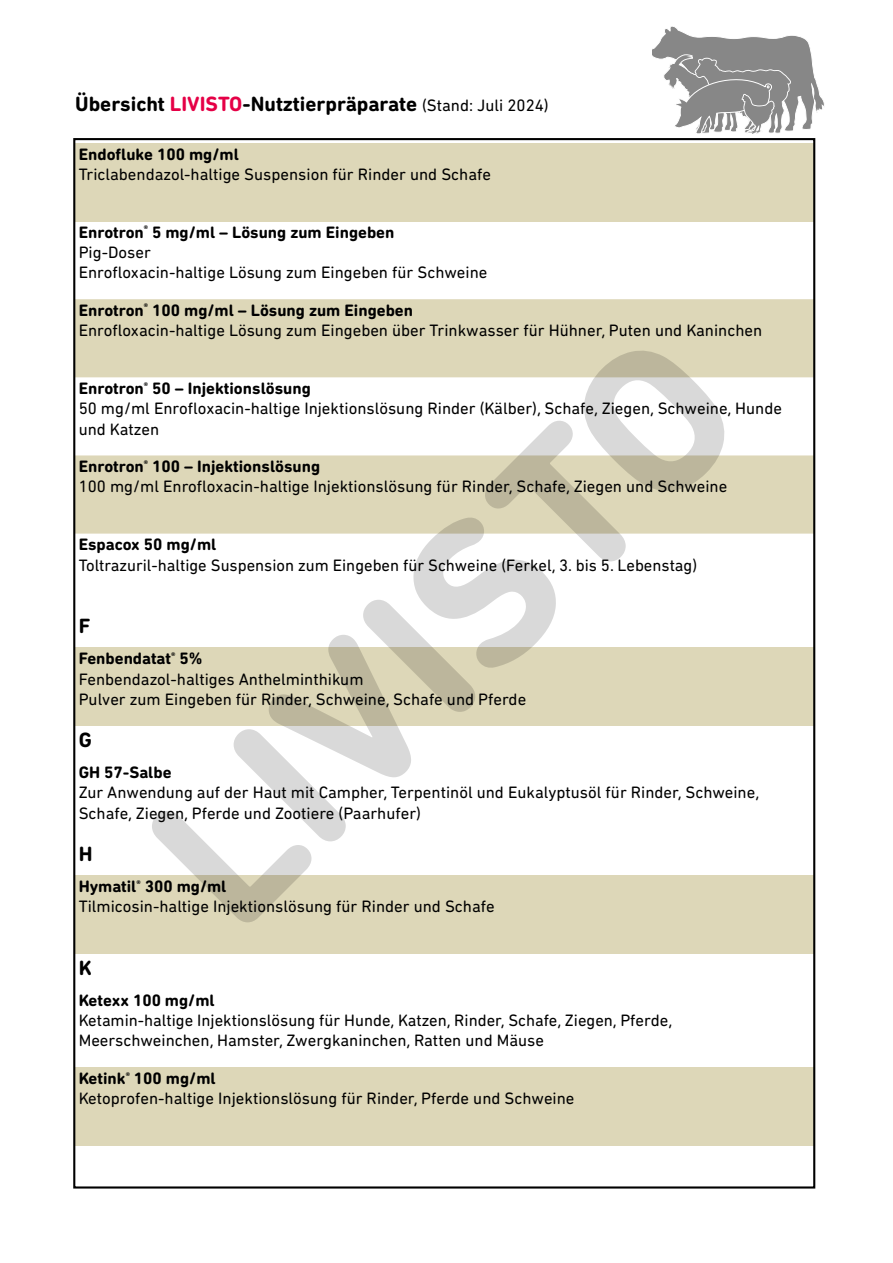
<style>
.page{position:relative;width:893px;height:1263px;background:#fff}
.page>*{position:absolute;margin:0;border:0;box-sizing:border-box;transform-origin:0 0}
.t1{font:700 210px "DIN Next Rounded LT Pro";color:#000}
.t2{font:700 21px "DIN Next Rounded LT Pro";color:#000}
.t3{font:16.8px/20.1px "DIN Next Rounded LT Pro";color:#000}
.t4{font:700 16.8px "DIN Next Rounded LT Pro";color:#000}
.s1{color:#e50046}
.s2{font-weight:400;font-size:16.8px}
.s3{font-weight:700}
</style>
<div class="page">
<svg style="left:652px;top:26px;width:172px;height:108px"></svg>
<div style="left:74px;top:143px;width:740px;height:78px;background:#ddd7b8"></div>
<svg style="left:76px;top:299px;width:736px;height:235px;fill:#ddd7b8"></svg>
<div style="left:74px;top:647px;width:740px;height:79px;background:#ddd7b8"></div>
<div style="left:74px;top:875px;width:740px;height:78px;background:#ddd7b8"></div>
<div style="left:74px;top:1067px;width:740px;height:78px;background:#ddd7b8"></div>
<p class="t2" style="left:75px;top:92px;width:475px">Übersicht <span class="s1">LIVISTO</span>-Nutztierpräparate <span class="s2">(Stand: Juli 2024)</span></p>
<p class="t4" style="left:79px;top:144px;width:162px">Endofluke 100 mg/ml</p>
<p class="t3" style="left:79px;top:164px;width:414px">Triclabendazol-haltige Suspension für Rinder und Schafe</p>
<p class="t3" style="left:79px;top:222px;width:410px"><span class="s3">Enrotron</span><sup>®</sup> <span class="s3">5 mg/ml – Lösung zum Eingeben<br></span>Pig-Doser<br>Enrofloxacin-haltige Lösung zum Eingeben für Schweine</p>
<p class="t3" style="left:79px;top:300px;width:685px"><span class="s3">Enrotron</span><sup>®</sup> <span class="s3">100 mg/ml – Lösung zum Eingeben<br></span>Enrofloxacin-haltige Lösung zum Eingeben über Trinkwasser für Hühner, Puten und Kaninchen</p>
<h1 class="t1" style="left:100px;top:800px;width:727px;rotate:-45deg">LIVISTO</h1>
<p class="t3" style="left:79px;top:378px;width:705px"><span class="s3">Enrotron</span><sup>®</sup> <span class="s3">50 – Injektionslösung<br></span>50 mg/ml Enrofloxacin-haltige Injektionslösung Rinder (Kälber), Schafe, Ziegen, Schweine, Hunde und Katzen</p>
<p class="t3" style="left:79px;top:456px;width:650px"><span class="s3">Enrotron</span><sup>®</sup> <span class="s3">100 – Injektionslösung<br></span>100 mg/ml Enrofloxacin-haltige Injektionslösung für Rinder, Schafe, Ziegen und Schweine</p>
<p class="t4" style="left:79px;top:535px;width:139px">Espacox 50 mg/ml</p>
<p class="t3" style="left:79px;top:555px;width:620px">Toltrazuril-haltige Suspension zum Eingeben für Schweine (Ferkel, 3. bis 5. Lebenstag)</p>
<p class="t2" style="left:79px;top:614px;width:13px">F</p>
<p class="t3" style="left:79px;top:648px;width:449px"><span class="s3">Fenbendatat</span><sup>®</sup> <span class="s3">5%<br></span>Fenbendazol-haltiges Anthelminthikum<br>Pulver zum Eingeben für Rinder, Schweine, Schafe und Pferde</p>
<p class="t2" style="left:79px;top:728px;width:15px">G</p>
<p class="t4" style="left:79px;top:763px;width:94px">GH 57-Salbe</p>
<p class="t3" style="left:79px;top:782px;width:682px">Zur Anwendung auf der Haut mit Campher, Terpentinöl und Eukalyptusöl für Rinder, Schweine,<br>Schafe, Ziegen, Pferde und Zootiere (Paarhufer)</p>
<p class="t2" style="left:79px;top:842px;width:15px">H</p>
<p class="t3" style="left:79px;top:876px;width:417px"><span class="s3">Hymatil</span><sup>®</sup> <span class="s3">300 mg/ml<br></span>Tilmicosin-haltige Injektionslösung für Rinder und Schafe</p>
<p class="t2" style="left:79px;top:956px;width:14px">K</p>
<p class="t4" style="left:79px;top:990px;width:138px">Ketexx 100 mg/ml</p>
<p class="t3" style="left:79px;top:1010px;width:595px">Ketamin-haltige Injektionslösung für Hunde, Katzen, Rinder, Schafe, Ziegen, Pferde,<br>Meerschweinchen, Hamster, Zwergkaninchen, Ratten und Mäuse</p>
<p class="t3" style="left:79px;top:1068px;width:497px"><span class="s3">Ketink</span><sup>®</sup> <span class="s3">100 mg/ml<br></span>Ketoprofen-haltige Injektionslösung für Rinder, Pferde und Schweine</p>
</div>
